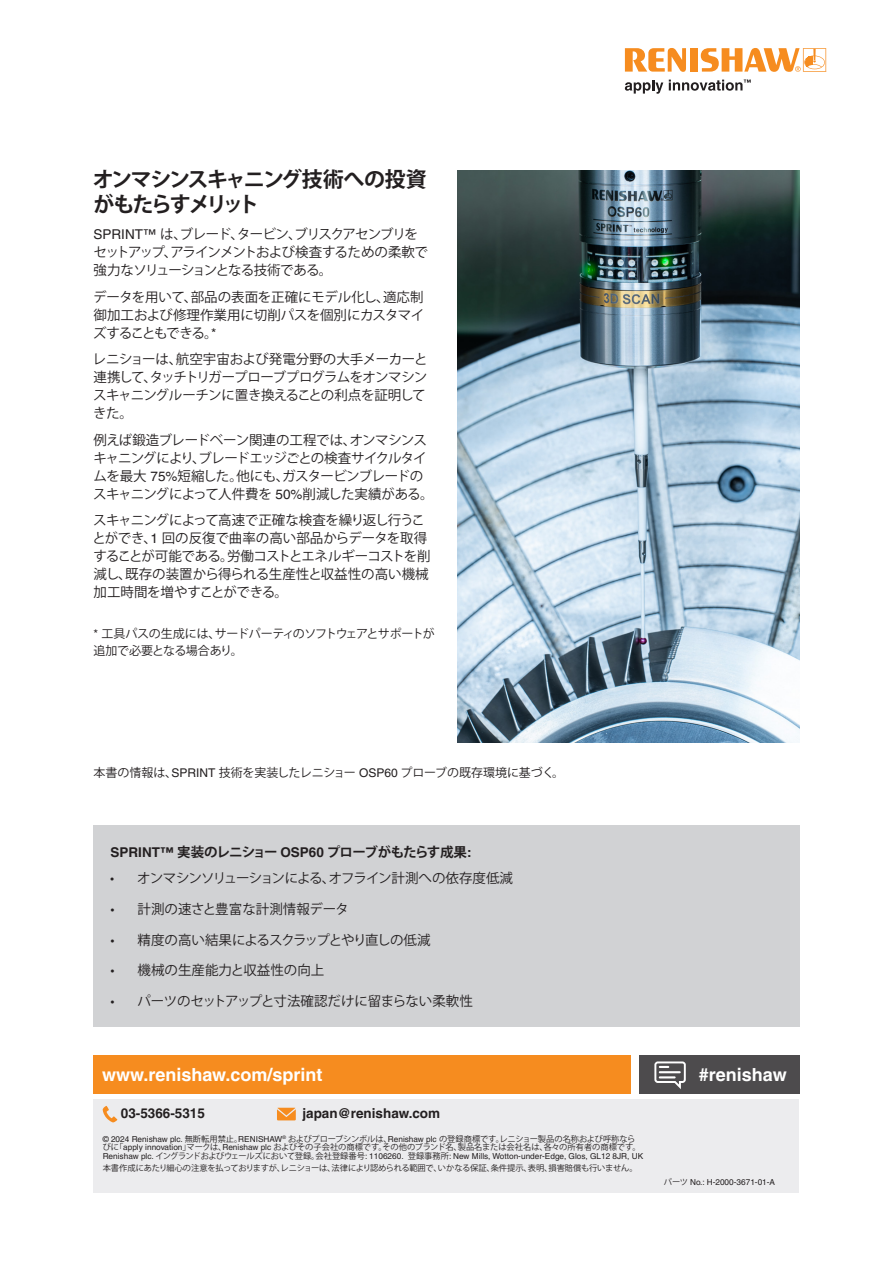
<style>
.page{position:relative;width:893px;height:1263px;background:#fff}
.page>*{position:absolute;margin:0;border:0;box-sizing:border-box;transform-origin:0 0}
.Subheading_14pt_Bold{font:700 21px/25.5px "Koz Go Pro";letter-spacing:-.09em;color:#231f20}
.back_page_URL_white___hashtag{font:700 18px "Helvetica LT Pro";color:#fff}
.Body_Text_9pt{font:13.5px/18px "Koz Go Pro";letter-spacing:-.04em;color:#231f20}
.Body_Text_9pt-2{font:13.5px/18px "Koz Go Pro";letter-spacing:-.02em;color:#231f20}
.Body_Text_9pt-3{font:13.5px/18px "Koz Go Pro";letter-spacing:-.07em;color:#231f20}
.Body_Text_9pt_Bold{font:700 13.5px "Koz Go Pro";letter-spacing:-.05em;color:#231f20}
.Body_Text_9pt-4{font:13.5px "Koz Go Pro";color:#231f20}
.back_page_contact_details{font:700 13.5px "Helvetica LT Pro";color:#231f20}
.Body_Text_9pt-5{font:13.5px "Koz Go Pro";letter-spacing:-.01em;color:#231f20}
.Body_Text_9pt-6{font:13.5px "Koz Go Pro";letter-spacing:-.075em;color:#231f20}
.Body_Text_8pt{font:12px/16.5px "Koz Go Pro";letter-spacing:-.02em;color:#231f20}
.Body_Text_8pt-2{font:12px "Koz Go Pro";color:#231f20}
.Disclaimer{font:8.25px/8.2px "Koz Go Pro";color:#231f20}
.Disclaimer-2{font:8.25px "Koz Go Pro";letter-spacing:-.02em;color:#231f20}
.Part_No{font:8.25px "Helvetica LT Pro";color:#231f20}
.s1{font-family:"Helvetica LT Pro"}
.s2{font-family:"Koz Go Pro"}
</style>
<div class="page">
<div style="left:94px;top:1099px;width:705px;height:94px;background:#ececee"></div>
<svg style="left:103px;top:1106px;width:14px;height:16px"></svg>
<svg style="left:277px;top:1108px;width:19px;height:12px"></svg>
<div style="left:639px;top:1055px;width:160px;height:38px;background:#4d4b4d"></div>
<svg style="left:654px;top:1061px;width:32px;height:28px"></svg>
<div style="left:94px;top:1055px;width:537px;height:38px;background:#f68c1f"></div>
<img style="left:458px;top:170px;width:341px;height:572px">
<div style="left:94px;top:825px;width:706px;height:202px;background:#d1d2d4"></div>
<svg style="left:625px;top:80px;width:38px;height:14px"></svg>
<svg style="left:625px;top:48px;width:61px;height:24px"></svg>
<div style="left:690px;top:48px;width:8px;height:24px;background:#f68c1f"></div>
<svg style="left:701px;top:48px;width:125px;height:24px"></svg>
<svg style="left:669px;top:80px;width:82px;height:11px"></svg>
<p class="Subheading_14pt_Bold" style="left:93px;top:168px;width:336px">オンマシンスキャニング技術への投資がもたらすメリット</p>
<p class="Body_Text_9pt-3" style="left:93px;top:225px;width:336px"><span class="s1">SPRINT™</span> は、ブレード、タービン、ブリスクアセンブリをセットアップ、アラインメントおよび検査するための柔軟で強力なソリューションとなる技術である。</p>
<p class="Body_Text_9pt" style="left:93px;top:288px;width:333px;text-align:justify">データを用いて、部品の表面を正確にモデル化し、適応制御加工および修理作業用に切削パスを個別にカスタマイズすることもできる。<span class="s1">*</span></p>
<p class="Body_Text_9pt" style="left:93px;top:350px;width:336px">レニショーは、航空宇宙および発電分野の大手メーカーと連携して、タッチトリガープローブプログラムをオンマシンスキャニングルーチンに置き換えることの利点を証明してきた。</p>
<p class="Body_Text_9pt" style="left:93px;top:431px;width:342px">例えば鍛造ブレードベーン関連の工程では、オンマシンスキャニングにより、ブレードエッジごとの検査サイクルタイムを最大 <span class="s1">75%</span>短縮した。他にも、ガスタービンブレードのスキャニングによって人件費を <span class="s1">50%</span>削減した実績がある。</p>
<p class="Body_Text_9pt-2" style="left:92px;top:511px;width:340px">スキャニングによって高速で正確な検査を繰り返し行うことができ、<span class="s1">1</span> 回の反復で曲率の高い部品からデータを取得することが可能である。労働コストとエネルギーコストを削減し、既存の装置から得られる生産性と収益性の高い機械加工時間を増やすことができる。</p>
<p class="Body_Text_8pt" style="left:94px;top:626px;width:343px"><span class="s1">*</span> 工具パスの生成には、サードパーティのソフトウェアとサポートが追加で必要となる場合あり。</p>
<p class="Body_Text_8pt-2" style="left:94px;top:764px;width:472px">本書の情報は、<span class="s1">SPRINT</span> 技術を実装したレニショー <span class="s1">OSP60</span> プローブの既存環境に基づく。</p>
<p class="Body_Text_9pt_Bold" style="left:111px;top:843px;width:362px"><span class="s1">SPRINT™</span> 実装のレニショー <span class="s1">OSP60</span> プローブがもたらす成果<span class="s1">:</span></p>
<p class="Body_Text_9pt-3" style="left:110px;top:869px;width:404px">• オンマシンソリューションによる、オフライン計測への依存度低減</p>
<p class="Body_Text_9pt-4" style="left:111px;top:900px;width:240px">• 計測の速さと豊富な計測情報データ</p>
<p class="Body_Text_9pt-6" style="left:111px;top:931px;width:321px">• 精度の高い結果によるスクラップとやり直しの低減</p>
<p class="Body_Text_9pt-4" style="left:111px;top:962px;width:215px">• 機械の生産能力と収益性の向上</p>
<p class="Body_Text_9pt-5" style="left:111px;top:992px;width:364px">• パーツのセットアップと寸法確認だけに留まらない柔軟性</p>
<p class="back_page_URL_white___hashtag" style="left:102px;top:1063px;width:222px">www.renishaw.com/sprint</p>
<p class="back_page_contact_details" style="left:121px;top:1105px;width:86px">03-5366-5315</p>
<p class="back_page_contact_details" style="left:302px;top:1105px;width:139px">japan@renishaw.com</p>
<p class="Disclaimer" style="left:103px;top:1135px;width:542px"><span class="s1">© 2024 Renishaw plc.</span> 無断転用禁止。<span class="s1">RENISHAW</span><sup>®</sup> およびプローブシンボルは、<span class="s1">Renishaw plc</span> の登録商標です。レニショー製品の名称および呼称ならびに「<span class="s1">apply innovation</span>」マークは、<span class="s1">Renishaw plc</span> およびその子会社の商標です。その他のブランド名、製品名または会社名は、各々の所有者の商標です。<br><span class="s1">Renishaw plc.</span> イングランドおよびウェールズにおいて登録。会社登録番号<span class="s1">: 1106260.</span> 登録事務所<span class="s1">: New Mills, Wotton-under-Edge, Glos, GL12 8JR, UK</span></p>
<p class="Disclaimer-2" style="left:103px;top:1163px;width:536px">本書作成にあたり細心の注意を払っておりますが、レニショーは、法律により認められる範囲で、いかなる保証、条件提示、表明、損害賠償も行いません。</p>
<p class="back_page_URL_white___hashtag" style="left:699px;top:1063px;width:89px">#renishaw</p>
<p class="Part_No" style="left:664px;top:1177px;width:113px"><span class="s2">パーツ</span> No.: H-2000-3671-01-A</p>
</div>
